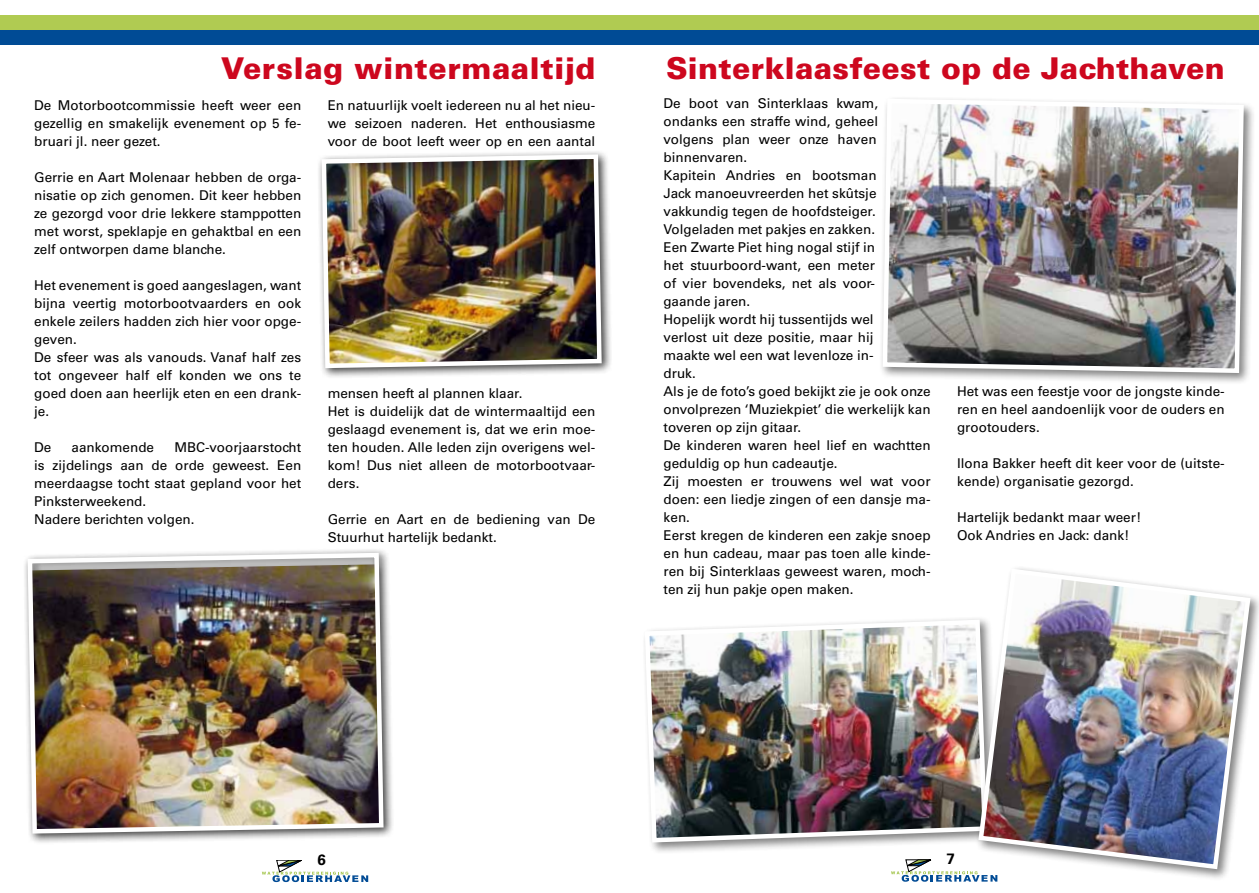
<style>
.page{position:relative;width:1259px;height:893px;background:#fff}
.page>*{position:absolute;margin:0;border:0;box-sizing:border-box;transform-origin:0 0}
.t1{font:900 30px "Univers";letter-spacing:.02em;color:#cd071e}
.t2{font:700 15px "Univers";color:#000}
.t3{font:13.5px/18px "Univers";color:#000}
</style>
<div class="page">
<div style="left:0;top:15px;width:1259px;height:15px;background:#b0cb52"></div>
<div style="left:0;top:30px;width:1259px;height:15px;background:#004b95"></div>
<svg style="left:262px;top:860px;width:106px;height:22px"></svg>
<svg style="left:891px;top:859px;width:106px;height:23px"></svg>
<div style="left:23px;top:548px;width:371px;height:297px;background:#000;opacity:.75"></div>
<img style="left:25px;top:550px;width:361px;height:286px">
<div style="left:317px;top:150px;width:295px;height:229px;background:#000;opacity:.75"></div>
<img style="left:319px;top:152px;width:285px;height:218px">
<div style="left:879px;top:95px;width:377px;height:290px;background:#000;opacity:.5"></div>
<img style="left:880px;top:96px;width:366px;height:279px">
<div style="left:641px;top:616px;width:358px;height:238px;background:#000;opacity:.5"></div>
<img style="left:642px;top:617px;width:333px;height:228px">
<div style="left:975px;top:565px;width:284px;height:316px;background:#000;opacity:.5"></div>
<img style="left:976px;top:566px;width:277px;height:306px">
<h1 class="t1" style="left:221px;top:50px;width:376px">Verslag wintermaaltijd</h1>
<h1 class="t1" style="left:666px;top:50px;width:560px">Sinterklaasfeest op de Jachthaven</h1>
<p class="t3" style="left:34px;top:96px;width:268px;text-align:justify">De Motorbootcommissie heeft weer een gezellig en smakelijk evenement op 5 fe&shy;bruari jl. neer gezet.</p>
<p class="t3" style="left:34px;top:168px;width:269px;text-align:justify">Gerrie en Aart Molenaar hebben de orga&shy;nisatie op zich genomen. Dit keer hebben ze gezorgd voor drie lekkere stamppotten met worst, speklapje en gehaktbal en een zelf ontworpen dame blanche.</p>
<p class="t3" style="left:34px;top:276px;width:269px">Het evenement is goed aangeslagen, want bijna veertig motorbootvaarders en ook enkele zeilers hadden zich hier voor opge&shy;geven.<br>De sfeer was als vanouds. Vanaf half zes tot ongeveer half elf konden we ons te goed doen aan heerlijk eten en een drank&shy;je.</p>
<p class="t3" style="left:34px;top:438px;width:19px">De</p>
<p class="t3" style="left:72px;top:438px;width:84px">aankomende</p>
<p class="t3" style="left:34px;top:438px;width:269px;text-indent:140px">MBC-voorjaarstocht is zijdelings aan de orde geweest. Een meerdaagse tocht staat gepland voor het<br>Pinksterweekend.<br>Nadere berichten volgen.</p>
<p class="t3" style="left:328px;top:96px;width:269px;text-align:justify">En natuurlijk voelt iedereen nu al het nieu&shy;we seizoen naderen. Het enthousiasme voor de boot leeft weer op en een aantal</p>
<p class="t3" style="left:328px;top:384px;width:269px">mensen heeft al plannen klaar.<br>Het is duidelijk dat de wintermaaltijd een geslaagd evenement is, dat we erin moe&shy;ten houden. Alle leden zijn overigens wel&shy;kom! Dus niet alleen de motorbootvaar&shy;ders.</p>
<p class="t3" style="left:328px;top:510px;width:269px">Gerrie en Aart en de bediening van De<br>Stuurhut hartelijk bedankt.</p>
<p class="t3" style="left:663px;top:95px;width:269px">De boot van Sinterklaas kwam, ondanks een straffe wind, geheel volgens plan weer onze haven binnenvaren.<br>Kapitein Andries en bootsman<br>Jack manoeuvreerden het skûtsje vakkundig tegen de hoofdsteiger.<br>Volgeladen met pakjes en zakken.<br>Een Zwarte Piet hing nogal stijf in<br>het stuurboord-want, een meter<br>of vier bovendeks, net als voor-<br>gaande jaren.<br>Hopelijk wordt hij tussentijds wel<br>verlost uit deze positie, maar hij<br>maakte wel een wat levenloze in-<br>druk.<br>Als je de foto’s goed bekijkt zie je ook onze onvolprezen ‘Muziekpiet’ die werkelijk kan toveren op zijn gitaar.<br>De kinderen waren heel lief en wachtten geduldig op hun cadeautje.<br>Zij moesten er trouwens wel wat voor doen: een liedje zingen of een dansje ma&shy;ken.<br>Eerst kregen de kinderen een zakje snoep en hun cadeau, maar pas toen alle kinde&shy;ren bij Sinterklaas geweest waren, moch&shy;ten zij hun pakje open maken.</p>
<p class="t3" style="left:957px;top:382px;width:269px;text-align:justify">Het was een feestje voor de jongste kinde&shy;ren en heel aandoenlijk voor de ouders en grootouders.</p>
<p class="t3" style="left:957px;top:454px;width:269px">Ilona Bakker heeft dit keer voor de (uitste&shy;kende) organisatie gezorgd.</p>
<p class="t3" style="left:957px;top:508px;width:186px">Hartelijk bedankt maar weer!<br>Ook Andries en Jack: dank!</p>
<p class="t2" style="left:317px;top:851px;width:10px">6</p>
<p class="t2" style="left:946px;top:850px;width:10px">7</p>
</div>
